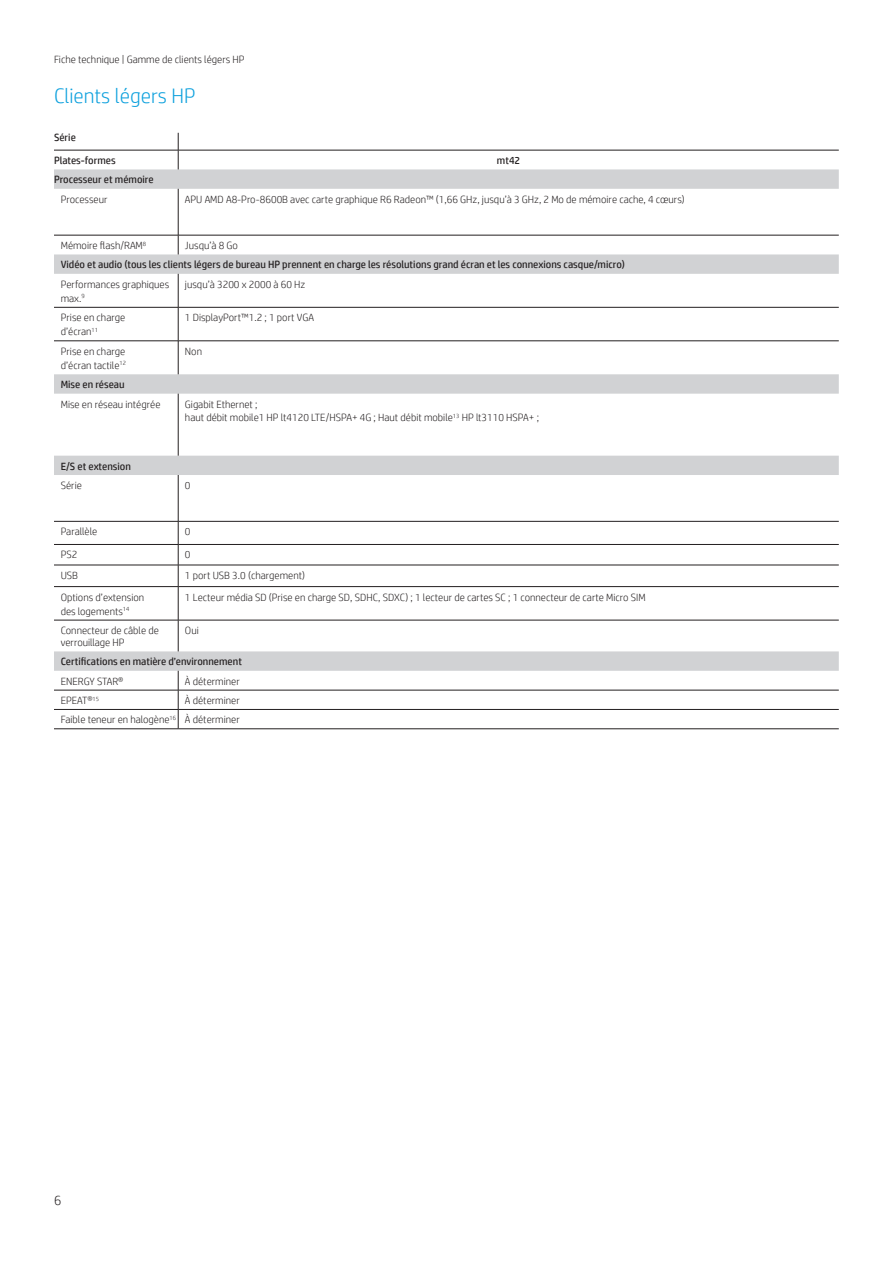
<style>
.page{position:relative;width:893px;height:1263px;background:#fff}
.page>*{position:absolute;margin:0;border:0;box-sizing:border-box;transform-origin:0 0}
.Subhead_no_space{font:300 21px "HP Simplified";color:#0ca0dd}
.t1{font:300 13.5px "HP Simplified";color:#231f20}
._5_column__Table_tex{font:300 10.5px/13.5px "HP Simplified";color:#231f20}
._5_column__Table_tex-2{font:10.5px "HP Simplified";color:#231f20}
.Title_descriptor{font:300 10.5px "HP Simplified";color:#231f20}
</style>
<div class="page">
<svg style="left:54px;top:169px;width:785px;height:502px"></svg>
<hr style="left:54px;top:235px;width:124px;height:1px;background:#231f20">
<hr style="left:178px;top:235px;width:661px;height:1px;background:#231f20">
<hr style="left:54px;top:307px;width:124px;height:1px;background:#231f20">
<hr style="left:178px;top:307px;width:661px;height:1px;background:#231f20">
<hr style="left:54px;top:341px;width:124px;height:1px;background:#231f20">
<hr style="left:178px;top:341px;width:661px;height:1px;background:#231f20">
<hr style="left:178px;top:150px;width:661px;height:1px;background:#231f20">
<hr style="left:54px;top:620px;width:124px;height:1px;background:#231f20">
<hr style="left:178px;top:620px;width:661px;height:1px;background:#231f20">
<hr style="left:54px;top:521px;width:124px;height:1px;background:#231f20">
<hr style="left:178px;top:521px;width:661px;height:1px;background:#231f20">
<hr style="left:54px;top:544px;width:124px;height:1px;background:#231f20">
<hr style="left:178px;top:544px;width:661px;height:1px;background:#231f20">
<hr style="left:54px;top:565px;width:124px;height:1px;background:#231f20">
<hr style="left:178px;top:565px;width:661px;height:1px;background:#231f20">
<hr style="left:54px;top:586px;width:124px;height:1px;background:#231f20">
<hr style="left:178px;top:586px;width:661px;height:1px;background:#231f20">
<hr style="left:54px;top:690px;width:124px;height:1px;background:#231f20">
<hr style="left:178px;top:690px;width:661px;height:1px;background:#231f20">
<hr style="left:54px;top:709px;width:124px;height:1px;background:#231f20">
<hr style="left:178px;top:709px;width:661px;height:1px;background:#231f20">
<hr style="left:178px;top:189px;width:1px;height:46px;background:#231f20">
<svg style="left:178px;top:235px;width:1px;height:19px"></svg>
<hr style="left:178px;top:274px;width:1px;height:33px;background:#231f20">
<hr style="left:178px;top:307px;width:1px;height:34px;background:#231f20">
<hr style="left:178px;top:341px;width:1px;height:33px;background:#231f20">
<hr style="left:178px;top:394px;width:1px;height:62px;background:#231f20">
<hr style="left:178px;top:475px;width:1px;height:46px;background:#231f20">
<svg style="left:178px;top:521px;width:1px;height:65px"></svg>
<hr style="left:178px;top:587px;width:1px;height:33px;background:#231f20">
<hr style="left:178px;top:620px;width:1px;height:31px;background:#231f20">
<svg style="left:178px;top:671px;width:1px;height:57px"></svg>
<hr style="left:54px;top:150px;width:124px;height:1px;background:#231f20">
<svg style="left:178px;top:133px;width:1px;height:36px"></svg>
<hr style="left:54px;top:728px;width:124px;height:1px;background:#231f20">
<hr style="left:178px;top:728px;width:661px;height:1px;background:#231f20">
<p class="Title_descriptor" style="left:54px;top:53px;width:192px">Fiche technique | Gamme de clients légers HP</p>
<p class="Subhead_no_space" style="left:54px;top:84px;width:143px">Clients légers HP</p>
<p class="_5_column__Table_tex-2" style="left:54px;top:131px;width:23px">Série</p>
<p class="_5_column__Table_tex-2" style="left:54px;top:154px;width:63px">Plates-formes</p>
<p class="_5_column__Table_tex-2" style="left:497px;top:154px;width:25px">mt42</p>
<p class="_5_column__Table_tex-2" style="left:54px;top:173px;width:101px">Processeur et mémoire</p>
<p class="_5_column__Table_tex" style="left:61px;top:192px;width:48px">Processeur</p>
<p class="_5_column__Table_tex" style="left:185px;top:192px;width:501px">APU AMD A8-Pro-8600B avec carte graphique R6 Radeon™ (1,66 GHz, jusqu’à 3 GHz, 2 Mo de mémoire cache, 4 cœurs)</p>
<p class="_5_column__Table_tex" style="left:61px;top:239px;width:87px">Mémoire flash/RAM<sup>8</sup></p>
<p class="_5_column__Table_tex" style="left:185px;top:239px;width:55px">Jusqu’à 8 Go</p>
<p class="_5_column__Table_tex-2" style="left:61px;top:258px;width:566px">Vidéo et audio (tous les clients légers de bureau HP prennent en charge les résolutions grand écran et les connexions casque/micro)</p>
<p class="_5_column__Table_tex" style="left:61px;top:277px;width:110px">Performances graphiques</p>
<p class="_5_column__Table_tex" style="left:61px;top:291px;width:25px">max.<sup>9</sup></p>
<p class="_5_column__Table_tex" style="left:185px;top:277px;width:122px">jusqu’à 3200 x 2000 à 60 Hz</p>
<p class="_5_column__Table_tex" style="left:61px;top:311px;width:66px">Prise en charge</p>
<p class="_5_column__Table_tex" style="left:61px;top:325px;width:39px">d’écran<sup>11</sup></p>
<p class="_5_column__Table_tex" style="left:61px;top:344px;width:66px">Prise en charge</p>
<p class="_5_column__Table_tex" style="left:61px;top:358px;width:67px">d’écran tactile<sup>12</sup></p>
<p class="_5_column__Table_tex" style="left:185px;top:311px;width:131px">1 DisplayPort™1.2 ; 1 port VGA</p>
<p class="_5_column__Table_tex" style="left:185px;top:344px;width:19px">Non</p>
<p class="_5_column__Table_tex-2" style="left:61px;top:378px;width:65px">Mise en réseau</p>
<p class="_5_column__Table_tex" style="left:61px;top:397px;width:101px">Mise en réseau intégrée</p>
<p class="_5_column__Table_tex" style="left:185px;top:397px;width:356px">Gigabit Ethernet ;<br>haut débit mobile1 HP lt4120 LTE/HSPA+ 4G ; Haut débit mobile<sup>13</sup> HP lt3110 HSPA+ ;</p>
<p class="_5_column__Table_tex-2" style="left:61px;top:459px;width:72px">E/S et extension</p>
<p class="_5_column__Table_tex" style="left:61px;top:478px;width:23px">Série</p>
<p class="_5_column__Table_tex" style="left:185px;top:478px;width:7px">0</p>
<p class="_5_column__Table_tex" style="left:61px;top:525px;width:38px">Parallèle</p>
<p class="_5_column__Table_tex" style="left:185px;top:525px;width:7px">0</p>
<p class="_5_column__Table_tex" style="left:61px;top:548px;width:18px">PS2</p>
<p class="_5_column__Table_tex" style="left:185px;top:548px;width:7px">0</p>
<p class="_5_column__Table_tex" style="left:61px;top:568px;width:19px">USB</p>
<p class="_5_column__Table_tex" style="left:185px;top:568px;width:122px">1 port USB 3.0 (chargement)</p>
<p class="_5_column__Table_tex" style="left:61px;top:590px;width:85px">Options d’extension</p>
<p class="_5_column__Table_tex" style="left:61px;top:604px;width:70px">des logements<sup>14</sup></p>
<p class="_5_column__Table_tex" style="left:185px;top:590px;width:462px">1 Lecteur média SD (Prise en charge SD, SDHC, SDXC) ; 1 lecteur de cartes SC ; 1 connecteur de carte Micro SIM</p>
<p class="_5_column__Table_tex" style="left:61px;top:624px;width:100px;line-height:12px">Connecteur de câble de verrouillage HP</p>
<p class="_5_column__Table_tex" style="left:185px;top:623px;width:15px">Oui</p>
<p class="_5_column__Table_tex-2" style="left:61px;top:655px;width:183px">Certifications en matière d’environnement</p>
<p class="_5_column__Table_tex" style="left:61px;top:674px;width:64px">ENERGY STAR®</p>
<p class="_5_column__Table_tex" style="left:185px;top:674px;width:56px">À déterminer</p>
<p class="_5_column__Table_tex" style="left:61px;top:693px;width:40px">EPEAT®<sup>15</sup></p>
<p class="_5_column__Table_tex" style="left:185px;top:693px;width:56px">À déterminer</p>
<p class="_5_column__Table_tex" style="left:61px;top:713px;width:117px">Faible teneur en halogène<sup>16</sup></p>
<p class="_5_column__Table_tex" style="left:185px;top:713px;width:56px">À déterminer</p>
<p class="t1" style="left:54px;top:1193px;width:9px">6</p>
</div>
